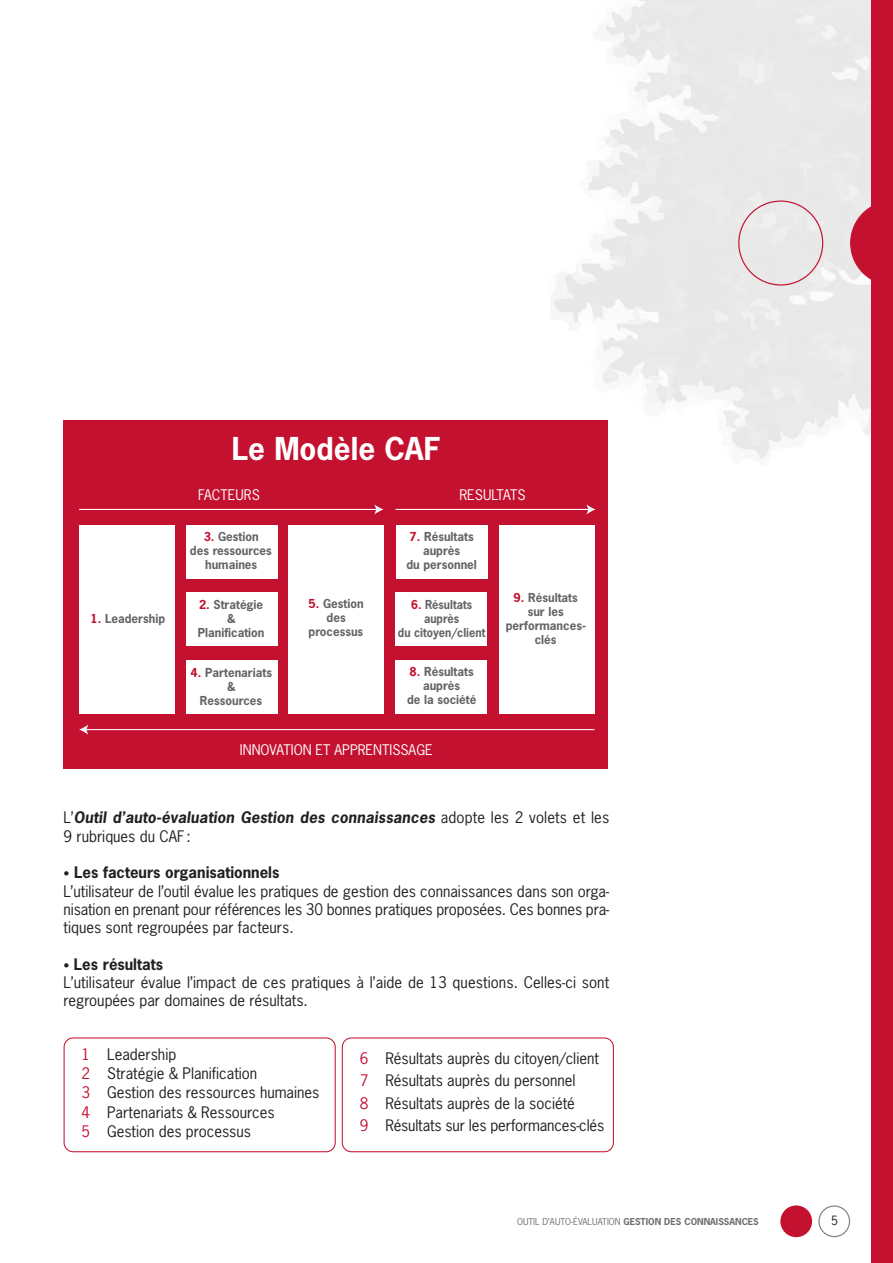
<style>
.page{position:relative;width:893px;height:1263px;background:#fff}
.page>*{position:absolute;margin:0;border:0;box-sizing:border-box;transform-origin:0 0}
.t1{font:700 29.7px "News Gothic";color:#fff}
.t2{font:15px/18.3px "News Gothic";color:#231f20}
.t3{font:700 15px/18.3px "News Gothic";letter-spacing:.01em;color:#231f20}
.t4{font:13.8px "News Gothic";color:#fff}
.t5{font:12px "News Gothic";color:#231f20}
.t6{font:700 11.7px/14px "News Gothic";color:#636466;text-align:center}
.t7{font:700 11.7px/14px "News Gothic";color:#636466;text-align:center;scale:.95 1}
.t8{font:700 9px "News Gothic";color:#6d6e70}
.s1{color:#c41130}
.s2{font-weight:400}
.s3{font-size:12px}
.s4{font-weight:700}
</style>
<div class="page">
<div style="left:871px;top:1px;width:22px;height:1262px;background:#c41130"></div>
<svg style="left:818px;top:1205px;width:32px;height:32px"></svg>
<div style="left:780px;top:1205px;width:32px;height:32px;background:#c41130;border-radius:50%"></div>
<div style="left:64px;top:420px;width:544px;height:349px;background:#c41130"></div>
<div style="left:79px;top:525px;width:96px;height:188px;background:#fff"></div>
<div style="left:288px;top:525px;width:96px;height:188px;background:#fff"></div>
<div style="left:499px;top:525px;width:95px;height:188px;background:#fff"></div>
<div style="left:186px;top:525px;width:92px;height:54px;background:#fff"></div>
<div style="left:186px;top:591px;width:92px;height:54px;background:#fff"></div>
<div style="left:186px;top:659px;width:92px;height:54px;background:#fff"></div>
<div style="left:396px;top:525px;width:92px;height:54px;background:#fff"></div>
<div style="left:395px;top:591px;width:92px;height:54px;background:#fff"></div>
<div style="left:395px;top:659px;width:92px;height:54px;background:#fff"></div>
<hr style="left:79px;top:509px;width:298px;height:1px;background:#fff">
<svg style="left:374px;top:504px;width:9px;height:10px"></svg>
<hr style="left:86px;top:729px;width:508px;height:1px;background:#fff">
<svg style="left:79px;top:724px;width:9px;height:11px"></svg>
<hr style="left:395px;top:509px;width:194px;height:1px;background:#fff">
<svg style="left:586px;top:504px;width:10px;height:10px"></svg>
<svg style="left:64px;top:1037px;width:272px;height:115px"></svg>
<svg style="left:342px;top:1037px;width:272px;height:115px"></svg>
<svg style="left:738px;top:200px;width:85px;height:86px;background:#e7e0e1"></svg>
<svg style="left:850px;top:200px;width:21px;height:86px;background:#d4697b"></svg>
<h1 class="t1" style="left:232px;top:437px;width:210px">Le Modèle CAF</h1>
<p class="t4" style="left:198px;top:489px;width:63px">FACTEURS</p>
<p class="t4" style="left:459px;top:489px;width:68px">RESULTATS</p>
<p class="t6" style="left:91px;top:612px;width:76px"><span class="s1">1.</span> Leadership</p>
<p class="t6" style="left:190px;top:531px;width:83px"><span class="s1">3.</span> Gestion<br>des ressources humaines</p>
<p class="t6" style="left:406px;top:531px;width:72px"><span class="s1">7.</span> Résultats auprès<br>du personnel</p>
<p class="t6" style="left:198px;top:599px;width:68px"><span class="s1">2.</span> Stratégie &amp;<br>Planification</p>
<p class="t6" style="left:309px;top:597px;width:57px"><span class="s1">5.</span> Gestion des processus</p>
<p class="t6" style="left:506px;top:592px;width:82px"><span class="s1">9.</span> Résultats sur les performances&shy;clés</p>
<p class="t6" style="left:191px;top:666px;width:83px"><span class="s1">4.</span> Partenariats &amp;<br>Ressources</p>
<p class="t7" style="left:398px;top:599px;width:93px"><span class="s1">6.</span> Résultats auprès<br>du citoyen/client</p>
<p class="t6" style="left:407px;top:666px;width:71px"><span class="s1">8.</span> Résultats auprès<br>de la société</p>
<p class="t4" style="left:240px;top:744px;width:194px">INNOVATION ET APPRENTISSAGE</p>
<p class="t3" style="left:64px;top:810px;width:547px"><span class="s2">L’</span>Outil d’auto-évaluation Gestion des connaissances <span class="s2">adopte les 2 volets et les<br>9 rubriques du CAF :</span></p>
<p class="t2" style="left:64px;top:865px;width:547px"><span class="s3">•</span> <span class="s4">Les facteurs organisationnels<br></span>L’utilisateur de l’outil évalue les pratiques de gestion des connaissances dans son orga&shy;nisation en prenant pour références les 30 bonnes pratiques proposées. Ces bonnes pra&shy;tiques sont regroupées par facteurs.</p>
<p class="t2" style="left:64px;top:956px;width:547px"><span class="s3">•</span> <span class="s4">Les résultats<br></span>L’utilisateur évalue l’impact de ces pratiques à l’aide de 13 questions. Celles-ci sont regroupées par domaines de résultats.</p>
<p class="t2" style="left:82px;top:1046px;width:239px;line-height:19.4px"><span class="s1">1</span> Leadership<br><span class="s1">2</span> Stratégie &amp; Planification<br><span class="s1">3</span> Gestion des ressources humaines<br><span class="s1">4</span> Partenariats &amp; Ressources<br><span class="s1">5</span> Gestion des processus</p>
<p class="t2" style="left:360px;top:1048px;width:246px;line-height:22.2px"><span class="s1">6</span> Résultats auprès du citoyen/client <span class="s1">7</span> Résultats auprès du personnel<br><span class="s1">8</span> Résultats auprès de la société<br><span class="s1">9</span> Résultats sur les performances-clés</p>
<p class="t8" style="left:517px;top:1218px;width:243px"><span class="s2">OUTIL D’AUTO-ÉVALUATION</span> GESTION DES CONNAISSANCES</p>
<p class="t5" style="left:831px;top:1215px;width:8px">5</p>
</div>
